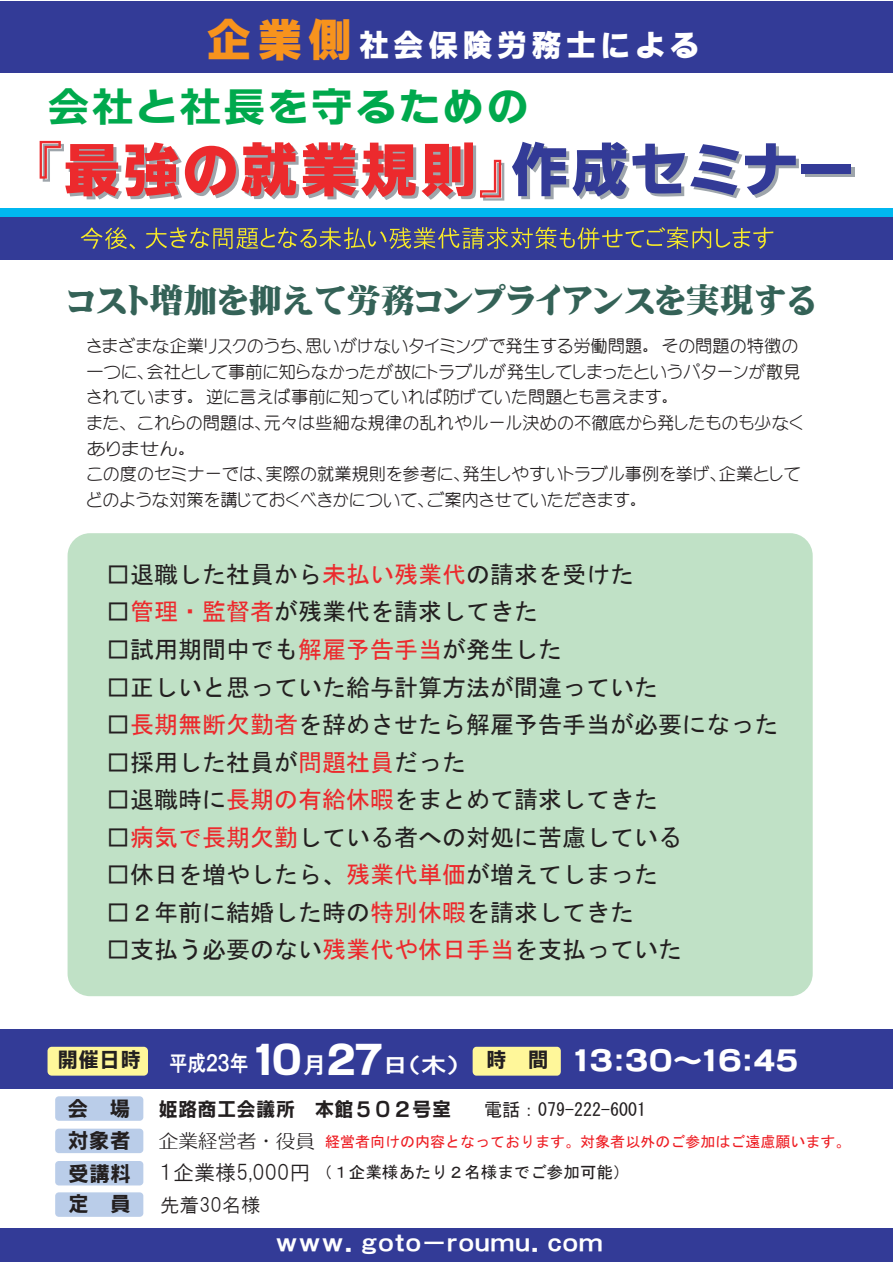
<style>
.page{position:relative;width:893px;height:1262px;background:#fff}
.page>*{position:absolute;margin:0;border:0;box-sizing:border-box;transform-origin:0 0}
.t1{font:40.5px "Sbisarago BB";color:#00a94d;scale:1.08 1}
.t2{font:33px "Mingti EGP Ultra SJIS";color:#346257}
.t3{font:31.35px "sbgoteb";letter-spacing:.1em;color:#fff}
.t4{font:27px "sbgoteb p";color:#fff;scale:1.13 1}
.t5{font:24px "MS Gothic";color:#231f20}
.t6{font:22.5px "HGP Gothic E";color:#fff;scale:1.13 1}
.t7{font:21.6px "HGP Gothic E";color:#fff;scale:.85 1}
.t8{font:21px/32.5px "Sbisarago BB P";color:#231f20;text-align:justify}
.t9{font:19.5px "Sbisarago BB";color:#231f20}
.t10{font:19.5px "sbaim";color:#231f20}
.t11{font:19.5px "HGP Gothic M";color:#231f20}
.t12{font:18px "MS Gothic";color:#231f20}
.t13{font:17.25px/25.5px "Yenti EGP Medium SJIS";color:#231f20}
.t14{font:16.5px "MS Gothic";color:#231f20}
.t15{font:15px "MS Gothic";color:#ee1d23}
.s1{font-size:46.2px;color:#f7931d}
.s2{font-family:"Sbisarago BB P"}
.s3{color:#ec2a2d}
.s4{font-family:"Sbisarago UB P";font-size:38.55px}
.s5{font-size:22.65px}
.s6{font-family:"Sbisarago BB";font-size:21px;color:#231f20}
.s7{font-family:"HGP Gothic M";font-size:21px}
</style>
<div class="page">
<div style="left:68px;top:533px;width:744px;height:462px;background:#c0e1c6;border-radius:22px"></div>
<div style="left:0;top:208px;width:893px;height:26px;background:#00b7f0"></div>
<div style="left:804px;top:168px;width:50px;height:9px;background:#9ea5ab"></div>
<div style="left:0;top:2px;width:893px;height:71px;background:#333b97"></div>
<svg style="left:40px;top:141px;width:464px;height:59px"></svg>
<svg style="left:512px;top:142px;width:287px;height:57px"></svg>
<div style="left:801px;top:164px;width:50px;height:10px;background:#333b97"></div>
<div style="left:0;top:217px;width:893px;height:42px;background:#333b97"></div>
<svg style="left:81px;top:227px;width:54px;height:22px"></svg>
<svg style="left:145px;top:227px;width:628px;height:22px"></svg>
<div style="left:0;top:1028px;width:893px;height:60px;background:#333b97"></div>
<div style="left:0;top:1227px;width:893px;height:34px;background:#333b97"></div>
<div style="left:48px;top:1046px;width:100px;height:29px;background:#fff79a;border-radius:4px"></div>
<div style="left:55px;top:1096px;width:88px;height:24px;background:#bacde9;border-radius:4px"></div>
<div style="left:55px;top:1128px;width:88px;height:24px;background:#bacde9;border-radius:4px"></div>
<div style="left:55px;top:1160px;width:88px;height:25px;background:#bacde9;border-radius:4px"></div>
<div style="left:55px;top:1192px;width:88px;height:24px;background:#bacde9;border-radius:4px"></div>
<div style="left:472px;top:1046px;width:89px;height:29px;background:#fff79a;border-radius:4px"></div>
<h3 class="t3" style="left:206px;top:29px;width:496px"><span class="s1">企業側</span>社会保険労務士による</h3>
<h1 class="t1" style="left:47px;top:86px;width:448px"><span class="s2">会社</span>と<span class="s2">社長</span>を守るための</h1>
<h2 class="t2" style="left:67px;top:284px;width:750px">コスト増加を抑えて労務コンプライアンスを実現する</h2>
<p class="t13" style="left:86px;top:333px;width:718px">さまざまな企業リスクのうち、思いがけないタイミングで発生する労働問題。その問題の特徴の一つに、会社として事前に知らなかったが故にトラブルが発生してしまったというパターンが散見されています。逆に言えば事前に知っていれば防げていた問題とも言えます。<br>また、これらの問題は、元々は些細な規律の乱れやルール決めの不徹底から発したものも少なくありません。<br>この度のセミナーでは、実際の就業規則を参考に、発生しやすいトラブル事例を挙げ、企業としてどのような対策を講じておくべきかについて、ご案内させていただきます。</p>
<h3 class="t5" style="left:106px;top:562px;width:529px">□退職した社員から<span class="s3">未払い残業代</span>の請求を受けた</h3>
<h3 class="t5" style="left:106px;top:599px;width:433px">□<span class="s3">管理・監督者</span>が残業代を請求してきた</h3>
<h3 class="t5" style="left:106px;top:637px;width:457px">□試用期間中でも<span class="s3">解雇予告手当</span>が発生した</h3>
<h3 class="t5" style="left:106px;top:674px;width:553px">□正しいと思っていた給与計算方法が間違っていた</h3>
<h3 class="t5" style="left:106px;top:712px;width:673px">□<span class="s3">長期無断欠勤者</span>を辞めさせたら解雇予告手当が必要になった</h3>
<h3 class="t5" style="left:106px;top:749px;width:361px">□採用した社員が<span class="s3">問題社員</span>だった</h3>
<h3 class="t5" style="left:106px;top:787px;width:553px">□退職時に<span class="s3">長期の有給休暇</span>をまとめて請求してきた</h3>
<h3 class="t5" style="left:106px;top:824px;width:577px">□<span class="s3">病気で長期欠勤</span>している者への対処に苦慮している</h3>
<h3 class="t5" style="left:106px;top:862px;width:553px">□休日を増やしたら、<span class="s3">残業代単価</span>が増えてしまった</h3>
<h3 class="t5" style="left:106px;top:899px;width:529px">□２年前に結婚した時の<span class="s3">特別休暇</span>を請求してきた</h3>
<h3 class="t5" style="left:106px;top:937px;width:577px">□支払う必要のない<span class="s3">残業代や休日手当</span>を支払っていた</h3>
<p class="t7" style="left:169px;top:1051px;width:343px">平成２３年 <span class="s4">10</span><span class="s5">月</span><span class="s4">27</span><sub>日（木）</sub></p>
<p class="t8" style="left:57px;top:1043px;width:85px">開催日時</p>
<h3 class="t4" style="left:486px;top:1046px;width:278px"><span class="s6">時　間</span> １３：３０～１６：４５</h3>
<p class="t8" style="left:67px;top:1091px;width:65px">会　場対象者受講料</p>
<p class="t8" style="left:68px;top:1187px;width:64px">定　員</p>
<p class="t11" style="left:160px;top:1194px;width:102px">先着30名様</p>
<p class="t9" style="left:159px;top:1099px;width:294px">姫路商工会議所　本館５０２号室</p>
<p class="t12" style="left:484px;top:1100px;width:163px">電話：079-222-6001</p>
<p class="t10" style="left:159px;top:1130px;width:157px">企業経営者・役員</p>
<p class="t14" style="left:159px;top:1163px;width:472px"><span class="s7">１企業様5,000円</span>（１企業様あたり２名様までご参加可能）</p>
<p class="t15" style="left:325px;top:1134px;width:527px">経営者向けの内容となっております。対象者以外のご参加はご遠慮願います。</p>
<h3 class="t6" style="left:275px;top:1231px;width:292px">ｗｗｗ．ｇｏｔｏ－ｒｏｕｍｕ．ｃｏｍ</h3>
</div>
